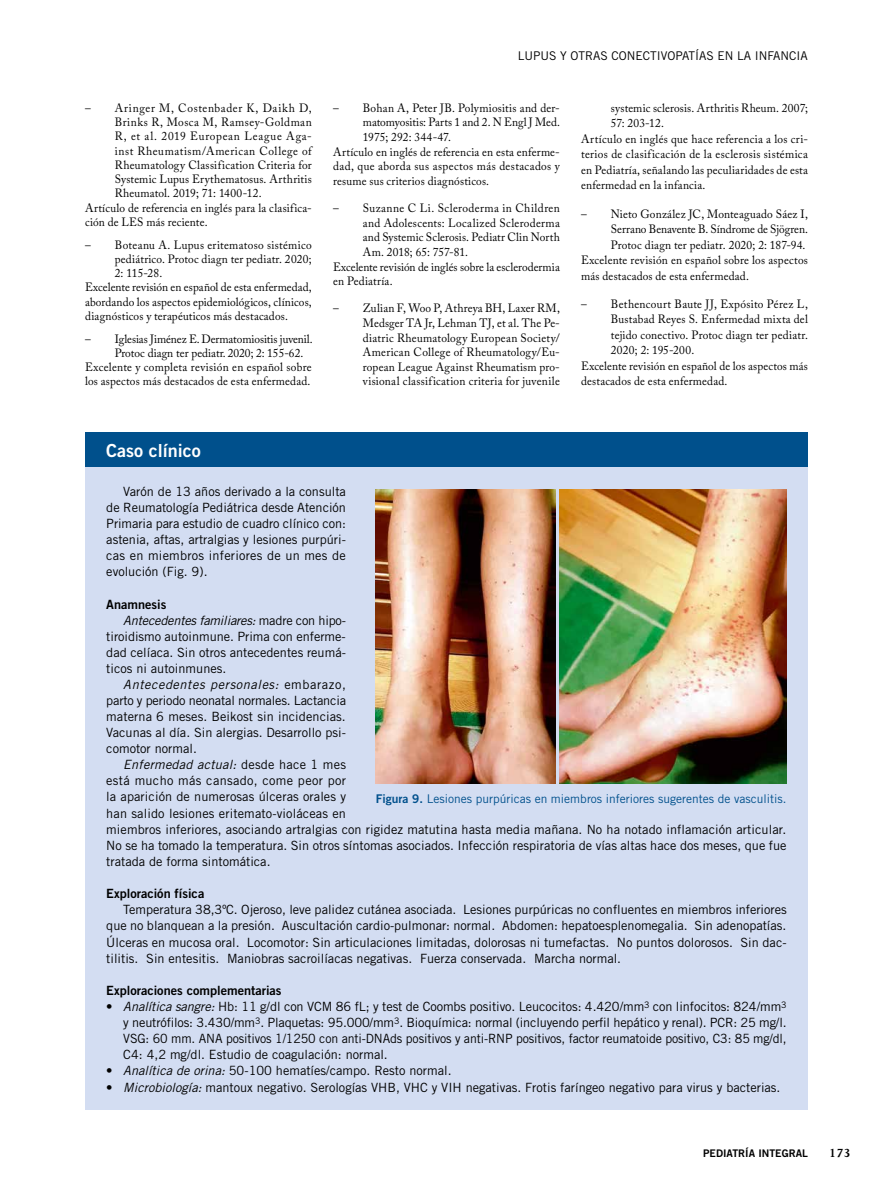
<style>
.page{position:relative;width:893px;height:1191px;background:#fff}
.page>*{position:absolute;margin:0;border:0;box-sizing:border-box;transform-origin:0 0}
.t1{font:18px "Trade Gothic Bold Two";color:#fff}
.t2{font:700 13.5px "Joanna MT Std";color:#000}
.t3{font:12.75px/16px "Trade Gothic";color:#000;text-align:justify}
.t4{font:12.75px "Trade Gothic Bold Two";color:#000}
.t5{font:12px/14.5px "Adobe Caslon Pro";letter-spacing:.015em;color:#000;text-align:justify;scale:.95 1}
.t6{font:12px "Adobe Caslon Pro";letter-spacing:.035em;color:#000;scale:.95 1}
.t7{font:12px "Trade Gothic";color:#00508c}
.t8{font:12px "Adobe Caslon Pro";letter-spacing:.045em;color:#000;scale:.95 1}
.t9{font:12px "Adobe Caslon Pro";letter-spacing:-.005em;color:#000;scale:.95 1}
.t10{font:12px "Trade Gothic";color:#000}
.t11{font:12px "Adobe Caslon Pro";letter-spacing:-.01em;color:#000;scale:.95 1}
.t12{font:12px "Adobe Caslon Pro";letter-spacing:.055em;color:#000;scale:.95 1}
.t13{font:12px "Adobe Caslon Pro";letter-spacing:.065em;color:#000;scale:.95 1}
.t14{font:10.5px "Trade Gothic Bold Two";color:#000}
.s1{font-style:italic}
.s2{font-family:"Trade Gothic Bold Two"}
</style>
<div class="page">
<div style="left:85px;top:463px;width:723px;height:647px;background:#d3ddf2"></div>
<div style="left:85px;top:432px;width:723px;height:34px;background:#00508c"></div>
<img style="left:376px;top:489px;width:180px;height:294px">
<img style="left:559px;top:489px;width:227px;height:294px">
<p class="t12" style="left:85px;top:101px;width:240px">– Aringer M, Costenbader K, Daikh D,</p>
<p class="t8" style="left:115px;top:115px;width:209px">Brinks R, Mosca M, Ramsey-Goldman</p>
<p class="t13" style="left:115px;top:129px;width:209px">R, et al. 2019 European League Aga-</p>
<p class="t8" style="left:115px;top:143px;width:209px">inst Rheumatism/American College of</p>
<p class="t5" style="left:115px;top:157px;width:209px">Rheumatology Classification Criteria for</p>
<p class="t5" style="left:115px;top:172px;width:209px">Systemic Lupus Erythematosus. Arthritis</p>
<p class="t5" style="left:115px;top:186px;width:156px">Rheumatol. 2019; 71: 1400-12.</p>
<p class="t5" style="left:85px;top:200px;width:240px">Artículo de referencia en inglés para la clasifica-</p>
<p class="t5" style="left:85px;top:214px;width:131px">ción de LES más reciente.</p>
<p class="t5" style="left:85px;top:237px;width:240px">– Boteanu A. Lupus eritematoso sistémico</p>
<p class="t5" style="left:115px;top:251px;width:209px">pediátrico. Protoc diagn ter pediatr. 2020;</p>
<p class="t5" style="left:115px;top:266px;width:52px">2: 115-28.</p>
<p class="t5" style="left:85px;top:280px;width:240px">Excelente revisión en español de esta enfermedad,</p>
<p class="t5" style="left:85px;top:294px;width:240px">abordando los aspectos epidemiológicos, clínicos,</p>
<p class="t5" style="left:85px;top:308px;width:215px">diagnósticos y terapéuticos más destacados.</p>
<p class="t9" style="left:85px;top:331px;width:241px">– Iglesias Jiménez E. Dermatomiositis juvenil.</p>
<p class="t5" style="left:115px;top:345px;width:200px">Protoc diagn ter pediatr. 2020; 2: 155-62.</p>
<p class="t5" style="left:85px;top:360px;width:240px">Excelente y completa revisión en español sobre</p>
<p class="t5" style="left:85px;top:374px;width:239px">los aspectos más destacados de esta enfermedad.</p>
<p class="t10" style="left:518px;top:49px;width:291px">Lupus y otras conectivopatías en la infancia</p>
<p class="t5" style="left:333px;top:100px;width:240px">– Bohan A, Peter JB. Polymiositis and der-</p>
<p class="t5" style="left:363px;top:115px;width:209px">matomyositis: Parts 1 and 2. N Engl J Med.</p>
<p class="t5" style="left:363px;top:129px;width:94px">1975; 292: 344-47.</p>
<p class="t5" style="left:333px;top:144px;width:240px">Artículo en inglés de referencia en esta enferme-</p>
<p class="t6" style="left:333px;top:159px;width:240px">dad, que aborda sus aspectos más destacados y</p>
<p class="t5" style="left:333px;top:173px;width:166px">resume sus criterios diagnósticos.</p>
<p class="t6" style="left:333px;top:201px;width:240px">– Suzanne C Li. Scleroderma in Children</p>
<p class="t5" style="left:363px;top:215px;width:209px">and Adolescents: Localized Scleroderma</p>
<p class="t5" style="left:363px;top:230px;width:209px">and Systemic Sclerosis. Pediatr Clin North</p>
<p class="t5" style="left:363px;top:244px;width:112px">Am. 2018; 65: 757-81.</p>
<p class="t5" style="left:333px;top:259px;width:240px">Excelente revisión de inglés sobre la esclerodermia</p>
<p class="t5" style="left:333px;top:274px;width:64px">en Pediatría.</p>
<p class="t5" style="left:363px;top:301px;width:209px;text-indent:-30px">– Zulian F, Woo P, Athreya BH, Laxer RM, Medsger TA Jr, Lehman TJ, et al. The Pe&shy;diatric Rheumatology European Society/ American College of Rheumatology/Eu&shy;ropean League Against Rheumatism pro&shy;visional classification criteria for juvenile</p>
<p class="t5" style="left:611px;top:100px;width:209px">systemic sclerosis. Arthritis Rheum. 2007;</p>
<p class="t5" style="left:611px;top:116px;width:58px">57: 203-12.</p>
<p class="t5" style="left:581px;top:131px;width:240px">Artículo en inglés que hace referencia a los cri-</p>
<p class="t5" style="left:581px;top:147px;width:240px">terios de clasificación de la esclerosis sistémica</p>
<p class="t5" style="left:581px;top:162px;width:240px">en Pediatría, señalando las peculiaridades de esta</p>
<p class="t5" style="left:581px;top:178px;width:132px">enfermedad en la infancia.</p>
<p class="t5" style="left:581px;top:206px;width:240px">– Nieto González JC, Monteaguado Sáez I,</p>
<p class="t11" style="left:611px;top:222px;width:209px">Serrano Benavente B. Síndrome de Sjögren.</p>
<p class="t5" style="left:611px;top:237px;width:206px">Protoc diagn ter pediatr. 2020; 2: 187-94.</p>
<p class="t5" style="left:581px;top:253px;width:240px">Excelente revisión en español sobre los aspectos</p>
<p class="t5" style="left:581px;top:268px;width:178px">más destacados de esta enfermedad.</p>
<p class="t5" style="left:581px;top:296px;width:240px">– Bethencourt Baute JJ, Expósito Pérez L,</p>
<p class="t5" style="left:611px;top:312px;width:209px">Bustabad Reyes S. Enfermedad mixta del</p>
<p class="t5" style="left:611px;top:327px;width:209px">tejido conectivo. Protoc diagn ter pediatr.</p>
<p class="t5" style="left:611px;top:343px;width:89px">2020; 2: 195-200.</p>
<p class="t5" style="left:581px;top:358px;width:240px">Excelente revisión en español de los aspectos más</p>
<p class="t5" style="left:581px;top:374px;width:156px">destacados de esta enfermedad.</p>
<h1 class="t1" style="left:106px;top:439px;width:96px">Caso clínico</h1>
<p class="t3" style="left:106px;top:483px;width:241px;text-indent:17px">Varón de 13 años derivado a la consulta de Reumatología Pediátrica desde Atención Primaria para estudio de cuadro clínico con: astenia, aftas, artralgias y lesiones purpúri&shy;cas en miembros inferiores de un mes de evolución (Fig. 9).</p>
<p class="t4" style="left:106px;top:596px;width:62px">Anamnesis</p>
<p class="t3" style="left:106px;top:612px;width:241px;text-indent:17px"><span class="s1">Antecedentes familiares:</span> madre con hipo&shy;tiroidismo autoinmune. Prima con enferme&shy;dad celíaca. Sin otros antecedentes reumá&shy;ticos ni autoinmunes.</p>
<p class="t3" style="left:106px;top:676px;width:241px;text-indent:17px"><span class="s1">Antecedentes personales:</span> embarazo, parto y periodo neonatal normales. Lactancia materna 6 meses. Beikost sin incidencias.<br>Vacunas al día. Sin alergias. Desarrollo psi&shy;comotor normal.</p>
<p class="t3" style="left:106px;top:756px;width:682px;text-align:left;text-indent:17px"><span class="s1">Enfermedad actual:</span> desde hace 1 mes<br>está mucho más cansado, come peor por<br>la aparición de numerosas úlceras orales y<br>han salido lesiones eritemato-violáceas en<br>miembros inferiores, asociando artralgias con rigidez matutina hasta media mañana. No ha notado inflamación articular.<br>No se ha tomado la temperatura. Sin otros síntomas asociados. Infección respiratoria de vías altas hace dos meses, que fue tratada de forma sintomática.</p>
<p class="t4" style="left:106px;top:886px;width:100px">Exploración física</p>
<p class="t3" style="left:106px;top:901px;width:682px;text-indent:17px">Temperatura 38,3ºC. Ojeroso, leve palidez cutánea asociada. Lesiones purpúricas no confluentes en miembros inferiores que no blanquean a la presión. Auscultación cardio-pulmonar: normal. Abdomen: hepatoesplenomegalia. Sin adenopatías.<br>Úlceras en mucosa oral. Locomotor: Sin articulaciones limitadas, dolorosas ni tumefactas. No puntos dolorosos. Sin dac&shy;tilitis. Sin entesitis. Maniobras sacroilíacas negativas. Fuerza conservada. Marcha normal.</p>
<p class="t4" style="left:106px;top:982px;width:177px">Exploraciones complementarias</p>
<p class="t3" style="left:123px;top:998px;width:665px;text-indent:-17px">• <span class="s1">Analítica sangre:</span> Hb: 11 g/dl con VCM 86 fL; y test de Coombs positivo. Leucocitos: 4.420/mm<sup>3</sup> con linfocitos: 824/mm<sup>3 </sup>y neutrófilos: 3.430/mm<sup>3</sup>. Plaquetas: 95.000/mm<sup>3</sup>. Bioquímica: normal (incluyendo perfil hepático y renal). PCR: 25 mg/l.<br>VSG: 60 mm. ANA positivos 1/1250 con anti-DNAds positivos y anti-RNP positivos, factor reumatoide positivo, C3: 85 mg/dl, C4: 4,2 mg/dl. Estudio de coagulación: normal.</p>
<p class="t3" style="left:106px;top:1062px;width:347px">• <span class="s1">Analítica de orina:</span> 50-100 hematíes/campo. Resto normal.</p>
<p class="t3" style="left:106px;top:1078px;width:676px">• <span class="s1">Microbiología:</span> mantoux negativo. Serologías VHB, VHC y VIH negativas. Frotis faríngeo negativo para virus y bacterias.</p>
<p class="t7" style="left:376px;top:792px;width:412px"><span class="s2">Figura 9.</span> Lesiones purpúricas en miembros inferiores sugerentes de vasculitis.</p>
<p class="t14" style="left:703px;top:1146px;width:106px">PEDIATRÍA INTEGRAL</p>
<p class="t2" style="left:829px;top:1145px;width:23px">173</p>
</div>
